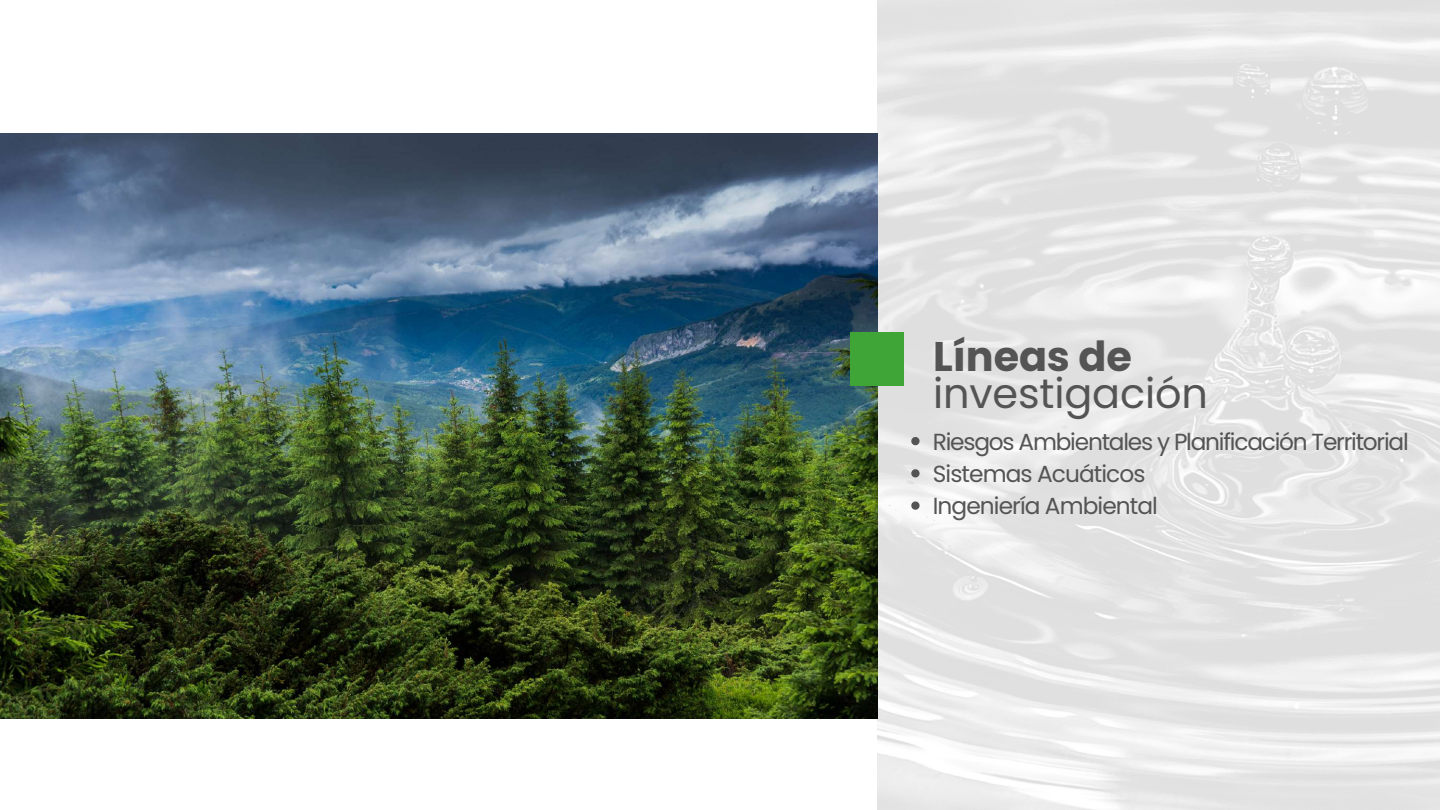
<style>
.page{position:relative;width:1440px;height:810px;background:#fff}
.page>*{position:absolute;margin:0;border:0;box-sizing:border-box;transform-origin:0 0}
.t1{font:41.4px "Poppins";letter-spacing:-.005em;color:#545454}
.t2{font:700 41.4px "Poppins";letter-spacing:-.005em;color:#545454}
.t3{font:23.3px/32.2px "Poppins";letter-spacing:-.05em;color:#545454}
</style>
<div class="page">
<img style="left:877px;top:0;width:563px;height:810px">
<img style="left:0;top:134px;width:878px;height:585px">
<div style="left:850px;top:333px;width:53px;height:53px;background:#3ea536"></div>
<svg style="left:911px;top:437px;width:9px;height:8px"></svg>
<svg style="left:911px;top:469px;width:9px;height:8px"></svg>
<svg style="left:911px;top:501px;width:9px;height:9px"></svg>
<h1 class="t2" style="left:933px;top:328px;width:200px">Líneas de</h1>
<h1 class="t1" style="left:933px;top:365px;width:276px">investigación</h1>
<p class="t3" style="left:933px;top:425px;width:477px">Riesgos Ambientales y Planificación Territorial<br>Sistemas Acuáticos<br>Ingeniería Ambiental</p>
</div>
